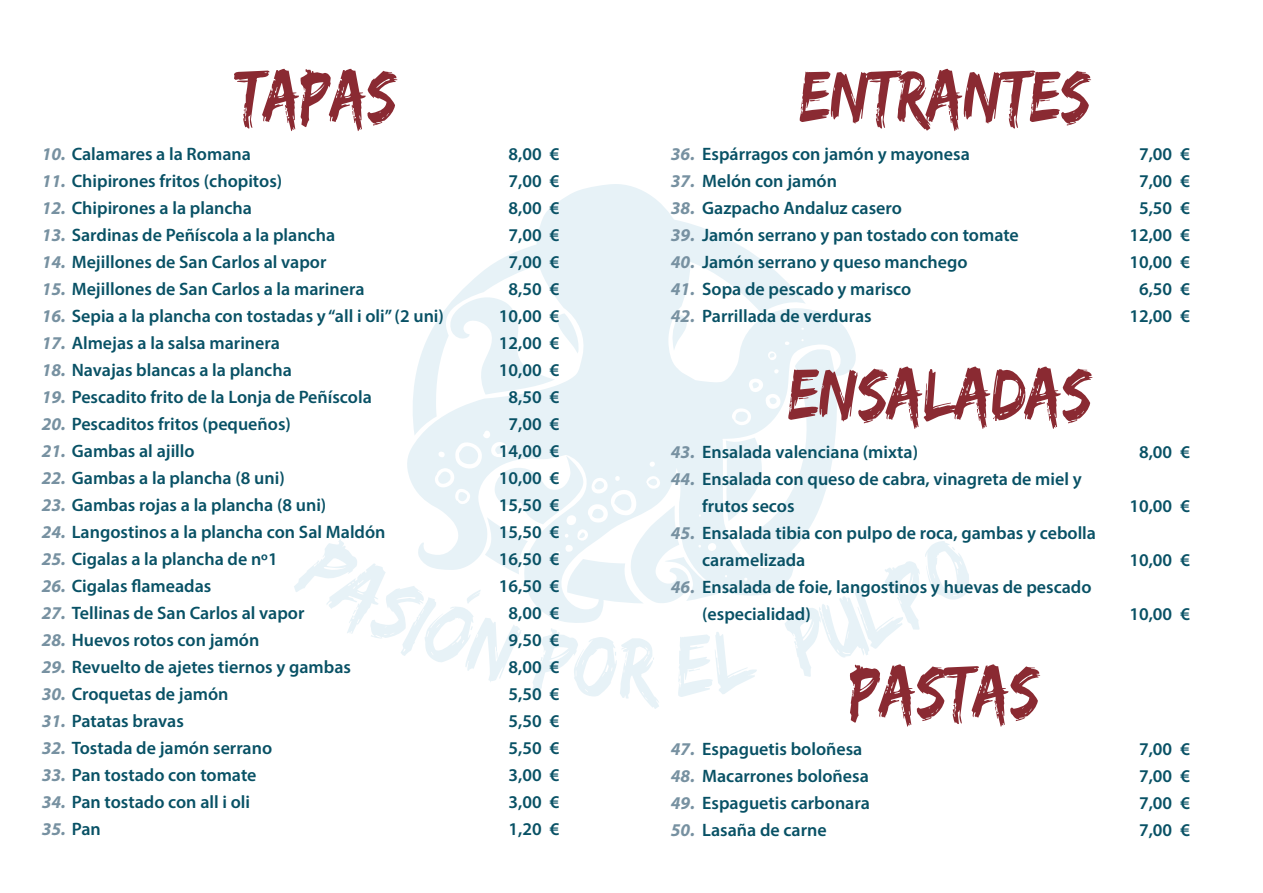
<style>
.page{position:relative;width:1263px;height:893px;background:#fff}
.page>*{position:absolute;margin:0;border:0;box-sizing:border-box;transform-origin:0 0}
.t1{font:75px "Edo SZ";color:#8a2a32;scale:.82 1}
.t2{font:600 18px/27px "Myriad Pro";color:#085165;text-align:justify}
.t3{font:italic 700 18px "Myriad Pro";color:#7791a1}
.s1{font-weight:700;font-style:italic;color:#7791a1}
.s2{font-weight:600;font-style:normal;color:#085165}
</style>
<div class="page">
<svg style="left:457px;top:184px;width:342px;height:112px;fill:#e7f2f7"></svg>
<svg style="left:294px;top:296px;width:675px;height:413px"></svg>
<h1 class="t1" style="left:237px;top:53px;width:197px">TAPAS</h1>
<p class="t2" style="left:42px;top:140px;width:211px"><span class="s1">10.</span> Calamares a la Romana</p>
<p class="t2" style="left:42px;top:167px;width:242px"><span class="s1">11.</span> Chipirones fritos (chopitos)</p>
<p class="t2" style="left:42px;top:194px;width:212px"><span class="s1">12.</span> Chipirones a la plancha</p>
<p class="t2" style="left:42px;top:221px;width:295px"><span class="s1">13.</span> Sardinas de Peñíscola a la plancha</p>
<p class="t2" style="left:42px;top:248px;width:286px"><span class="s1">14.</span> Mejillones de San Carlos al vapor</p>
<p class="t2" style="left:42px;top:275px;width:324px"><span class="s1">15.</span> Mejillones de San Carlos a la marinera</p>
<p class="t2" style="left:42px;top:302px;width:404px"><span class="s1">16.</span> Sepia a la plancha con tostadas y “all i oli” (2 uni)</p>
<p class="t2" style="left:42px;top:329px;width:240px"><span class="s1">17.</span> Almejas a la salsa marinera</p>
<p class="t2" style="left:42px;top:356px;width:252px"><span class="s1">18.</span> Navajas blancas a la plancha</p>
<p class="t2" style="left:42px;top:383px;width:332px"><span class="s1">19.</span> Pescadito frito de la Lonja de Peñíscola</p>
<p class="t2" style="left:42px;top:410px;width:251px"><span class="s1">20.</span> Pescaditos fritos (pequeños)</p>
<p class="t2" style="left:42px;top:437px;width:154px"><span class="s1">21.</span> Gambas al ajillo</p>
<p class="t2" style="left:42px;top:464px;width:244px"><span class="s1">22.</span> Gambas a la plancha (8 uni)</p>
<p class="t2" style="left:42px;top:491px;width:286px"><span class="s1">23.</span> Gambas rojas a la plancha (8 uni)</p>
<p class="t2" style="left:42px;top:518px;width:345px"><span class="s1">24.</span> Langostinos a la plancha con Sal Maldón</p>
<p class="t2" style="left:42px;top:545px;width:237px"><span class="s1">25.</span> Cigalas a la plancha de nº1</p>
<p class="t2" style="left:42px;top:572px;width:171px"><span class="s1">26.</span> Cigalas flameadas</p>
<p class="t2" style="left:42px;top:599px;width:264px"><span class="s1">27.</span> Tellinas de San Carlos al vapor</p>
<p class="t2" style="left:42px;top:626px;width:219px"><span class="s1">28.</span> Huevos rotos con jamón</p>
<p class="t2" style="left:42px;top:653px;width:311px"><span class="s1">29.</span> Revuelto de ajetes tiernos y gambas</p>
<p class="t2" style="left:42px;top:680px;width:188px"><span class="s1">30.</span> Croquetas de jamón</p>
<p class="t2" style="left:42px;top:707px;width:144px"><span class="s1">31.</span> Patatas bravas</p>
<p class="t2" style="left:42px;top:734px;width:232px"><span class="s1">32.</span> Tostada de jamón serrano</p>
<p class="t2" style="left:42px;top:761px;width:216px"><span class="s1">33.</span> Pan tostado con tomate</p>
<p class="t2" style="left:42px;top:788px;width:210px"><span class="s1">34.</span> Pan tostado con all i oli</p>
<p class="t3" style="left:42px;top:817px;width:61px">35. <span class="s2">Pan</span></p>
<p class="t2" style="left:499px;top:140px;width:44px;text-align:center">8,00<br>7,00<br>8,00<br>7,00<br>7,00<br>8,50<br>10,00<br>12,00<br>10,00<br>8,50<br>7,00<br>14,00<br>10,00<br>15,50<br>15,50<br>16,50<br>16,50<br>8,00<br>9,50<br>8,00<br>5,50<br>5,50<br>5,50<br>3,00<br>3,00<br>1,20</p>
<p class="t2" style="left:550px;top:140px;width:11px">€ € € € € € € € € € € € € € € € € € € € € € € € € €</p>
<h1 class="t1" style="left:800px;top:53px;width:356px">ENTRANTES</h1>
<p class="t2" style="left:671px;top:140px;width:300px"><span class="s1">36.</span> Espárragos con jamón y mayonesa</p>
<p class="t2" style="left:671px;top:167px;width:168px"><span class="s1">37.</span> Melón con jamón</p>
<p class="t2" style="left:671px;top:194px;width:232px"><span class="s1">38.</span> Gazpacho Andaluz casero</p>
<p class="t2" style="left:671px;top:221px;width:349px"><span class="s1">39.</span> Jamón serrano y pan tostado con tomate</p>
<p class="t2" style="left:671px;top:248px;width:298px"><span class="s1">40.</span> Jamón serrano y queso manchego</p>
<p class="t2" style="left:671px;top:275px;width:242px"><span class="s1">41.</span> Sopa de pescado y marisco</p>
<p class="t2" style="left:671px;top:302px;width:202px"><span class="s1">42.</span> Parrillada de verduras</p>
<h1 class="t1" style="left:788px;top:350px;width:372px">ENSALADAS</h1>
<p class="t2" style="left:671px;top:438px;width:249px"><span class="s1">43.</span> Ensalada valenciana (mixta)</p>
<p class="t2" style="left:702px;top:465px;width:381px;text-indent:-31px"><span class="s1">44.</span> Ensalada con queso de cabra, vinagreta de miel y frutos secos</p>
<p class="t2" style="left:702px;top:519px;width:395px;text-indent:-31px"><span class="s1">45.</span> Ensalada tibia con pulpo de roca, gambas y cebolla caramelizada</p>
<p class="t2" style="left:702px;top:573px;width:391px;text-indent:-31px"><span class="s1">46.</span> Ensalada de foie, langostinos y huevas de pescado (especialidad)</p>
<h1 class="t1" style="left:850px;top:648px;width:233px">PASTAS</h1>
<p class="t2" style="left:671px;top:735px;width:193px"><span class="s1">47.</span> Espaguetis boloñesa</p>
<p class="t2" style="left:671px;top:762px;width:199px"><span class="s1">48.</span> Macarrones boloñesa</p>
<p class="t2" style="left:671px;top:789px;width:200px"><span class="s1">49.</span> Espaguetis carbonara</p>
<p class="t2" style="left:671px;top:816px;width:157px"><span class="s1">50.</span> Lasaña de carne</p>
<p class="t2" style="left:1129px;top:140px;width:44px;text-align:center">7,00<br>7,00<br>5,50<br>12,00<br>10,00<br>6,50<br>12,00</p>
<p class="t2" style="left:1180px;top:140px;width:11px">€ € € € € € €</p>
<p class="t2" style="left:1139px;top:438px;width:35px">8,00</p>
<p class="t2" style="left:1129px;top:492px;width:44px">10,00</p>
<p class="t2" style="left:1129px;top:546px;width:44px">10,00</p>
<p class="t2" style="left:1129px;top:600px;width:44px">10,00</p>
<p class="t2" style="left:1180px;top:438px;width:11px">€</p>
<p class="t2" style="left:1180px;top:492px;width:11px">€</p>
<p class="t2" style="left:1180px;top:546px;width:11px">€</p>
<p class="t2" style="left:1180px;top:600px;width:11px">€</p>
<p class="t2" style="left:1139px;top:735px;width:35px">7,00<br>7,00<br>7,00<br>7,00</p>
<p class="t2" style="left:1180px;top:735px;width:11px">€ € € €</p>
</div>
